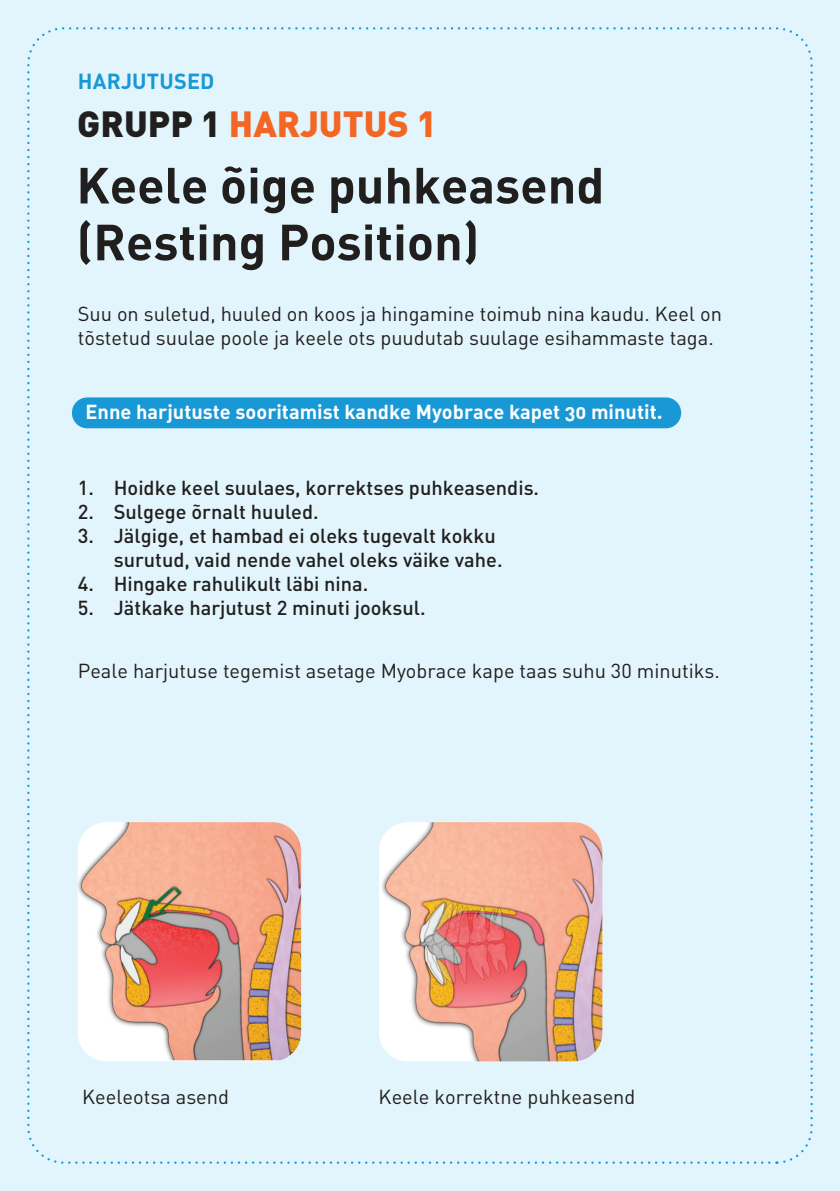
<style>
.page{position:relative;width:840px;height:1191px;background:#fff}
.page>*{position:absolute;margin:0;border:0;box-sizing:border-box;transform-origin:0 0}
.t1{font:700 50px/56.8px "DIN Pro";color:#211e1e}
.t2{font:900 36px "DIN Pro";color:#f36623}
.t3{font:700 21.6px "DIN Pro";letter-spacing:.01em;color:#1998d6}
.t4{font:20px/24px "DIN Pro";color:#211e1e}
.t5{font:500 20px/24px "DIN Pro";color:#211e1e}
.t6{font:20px "DIN Bold Alternate";color:#fff}
.s1{color:#211e1e}
</style>
<div class="page">
<div style="left:0;top:0;width:839px;height:1191px;background:#e2f4fc"></div>
<img style="left:379px;top:822px;width:223px;height:239px">
<div style="left:72px;top:397px;width:608px;height:31px;background:#1998d6;border-radius:15px"></div>
<img style="left:78px;top:822px;width:223px;height:238px">
<p class="t3" style="left:78px;top:66px;width:138px">HARJUTUSED</p>
<h2 class="t2" style="left:77px;top:99px;width:361px"><span class="s1">GRUPP 1</span> HARJUTUS 1</h2>
<h1 class="t1" style="left:76px;top:155px;width:529px">Keele õige puhkeasend (Resting Position)</h1>
<p class="t4" style="left:78px;top:301px;width:645px">Suu on suletud, huuled on koos ja hingamine toimub nina kaudu. Keel on tõstetud suulae poole ja keele ots puudutab suulage esihammaste taga.</p>
<p class="t6" style="left:85px;top:399px;width:578px">Enne harjutuste sooritamist kandke Myobrace kapet 30 minutit.</p>
<p class="t5" style="left:78px;top:474px;width:462px">1. Hoidke keel suulaes, korrektses puhkeasendis.</p>
<p class="t5" style="left:78px;top:498px;width:242px">2. Sulgege õrnalt huuled.</p>
<p class="t5" style="left:114px;top:522px;width:390px;text-indent:-36px">3. Jälgige, et hambad ei oleks tugevalt kokku surutud, vaid nende vahel oleks väike vahe.</p>
<p class="t5" style="left:78px;top:570px;width:292px">4. Hingake rahulikult läbi nina.</p>
<p class="t5" style="left:78px;top:594px;width:349px">5. Jätkake harjutust 2 minuti jooksul.</p>
<p class="t4" style="left:78px;top:658px;width:643px">Peale harjutuse tegemist asetage Myobrace kape taas suhu 30 minutiks.</p>
<p class="t4" style="left:82px;top:1084px;width:148px">Keeleotsa asend</p>
<p class="t4" style="left:378px;top:1084px;width:258px">Keele korrektne puhkeasend</p>
</div>
